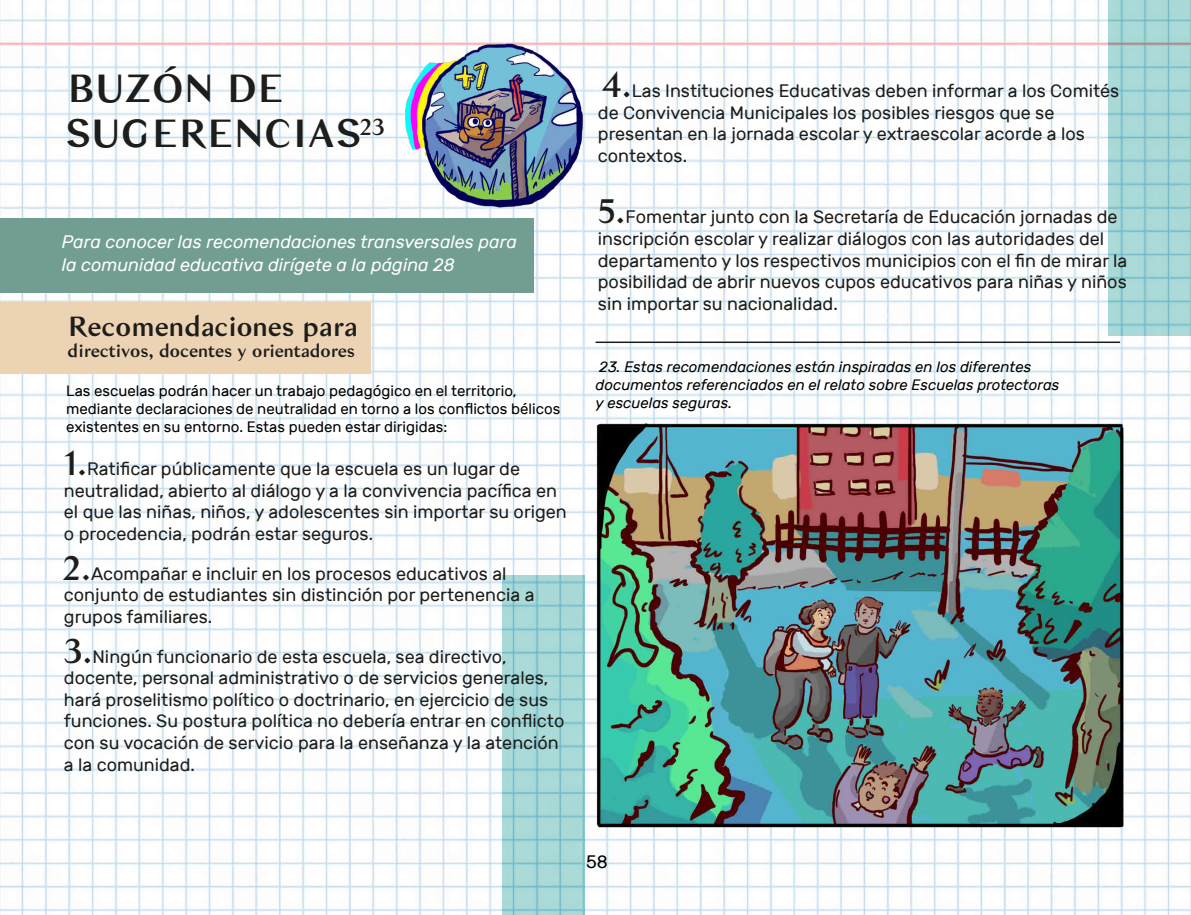
<style>
.page{position:relative;width:1191px;height:915px;background:#fff}
.page>*{position:absolute;margin:0;border:0;box-sizing:border-box;transform-origin:0 0}
.t1{font:38.1px/45.8px "Bagnard";color:#1d1d1b}
.t2{font:26.85px "Bagnard";color:#1d1d1b}
.t3{font:18px/21.6px "Rubik";color:#1d1d1b}
.t4{font:italic 18px/22.8px "Rubik";color:#fff}
.t5{font:18px "Rubik";color:#000}
.t6{font:17.55px "Bagnard";color:#1d1d1b}
.t7{font:15px/18px "Rubik";color:#000}
.t8{font:italic 15px/18px "Rubik";color:#000}
.s1{font-family:"Bagnard";font-size:33px}
</style>
<div class="page">
<img style="left:0;top:0;width:1191px;height:914px">
<img style="left:350px;top:15px;width:288px;height:221px">
<img style="left:585px;top:413px;width:549px;height:422px">
<svg style="left:502px;top:575px;width:82px;height:339px;background:#a2d5d5"></svg>
<svg style="left:1108px;top:0;width:83px;height:335px;background:#a2d5d4"></svg>
<hr style="left:1190px;top:838px;width:1px;height:76px;background:#9b4345">
<div style="left:0;top:218px;width:533px;height:75px;background:#719d92"></div>
<div style="left:0;top:301px;width:371px;height:72px;background:#ecd3b3"></div>
<hr style="left:595px;top:341px;width:525px;height:2px;background:#1d1d1b">
<h1 class="t1" style="left:66px;top:65px;width:320px">BUZÓN DE<br>SUGERENCIAS<sup>23</sup></h1>
<p class="t4" style="left:62px;top:231px;width:457px">Para conocer las recomendaciones transversales para la comunidad educativa dirígete a la página 28</p>
<h2 class="t2" style="left:68px;top:310px;width:291px">Recomendaciones para</h2>
<p class="t6" style="left:68px;top:340px;width:289px">directivos, docentes y orientadores</p>
<p class="t7" style="left:66px;top:381px;width:495px">Las escuelas podrán hacer un trabajo pedagógico en el territorio, mediante declaraciones de neutralidad en torno a los conflictos bélicos existentes en su entorno. Estas pueden estar dirigidas:</p>
<p class="t3" style="left:64px;top:458px;width:504px"><span class="s1">1.</span>Ratificar públicamente que la escuela es un lugar de neutralidad, abierto al diálogo y a la convivencia pacífica en el que las niñas, niños, y adolescentes sin importar su origen o procedencia, podrán estar seguros.</p>
<p class="t3" style="left:64px;top:562px;width:472px"><span class="s1">2.</span>Acompañar e incluir en los procesos educativos al conjunto de estudiantes sin distinción por pertenencia a grupos familiares.</p>
<p class="t3" style="left:64px;top:645px;width:502px"><span class="s1">3.</span>Ningún funcionario de esta escuela, sea directivo, docente, personal administrativo o de servicios generales, hará proselitismo político o doctrinario, en ejercicio de sus funciones. Su postura política no debería entrar en conflicto con su vocación de servicio para la enseñanza y la atención a la comunidad.</p>
<p class="t3" style="left:598px;top:80px;width:523px"><span class="s1">4.</span>Las Instituciones Educativas deben informar a los Comités de Convivencia Municipales los posibles riesgos que se presentan en la jornada escolar y extraescolar acorde a los contextos.</p>
<p class="t3" style="left:598px;top:206px;width:531px"><span class="s1">5.</span>Fomentar junto con la Secretaría de Educación jornadas de inscripción escolar y realizar diálogos con las autoridades del departamento y los respectivos municipios con el fin de mirar la posibilidad de abrir nuevos cupos educativos para niñas y niños sin importar su nacionalidad.</p>
<p class="t8" style="left:595px;top:357px;width:465px">23. Estas recomendaciones están inspiradas en los diferentes documentos referenciados en el relato sobre Escuelas protectoras y escuelas seguras.</p>
<p class="t5" style="left:586px;top:851px;width:23px">58</p>
</div>
